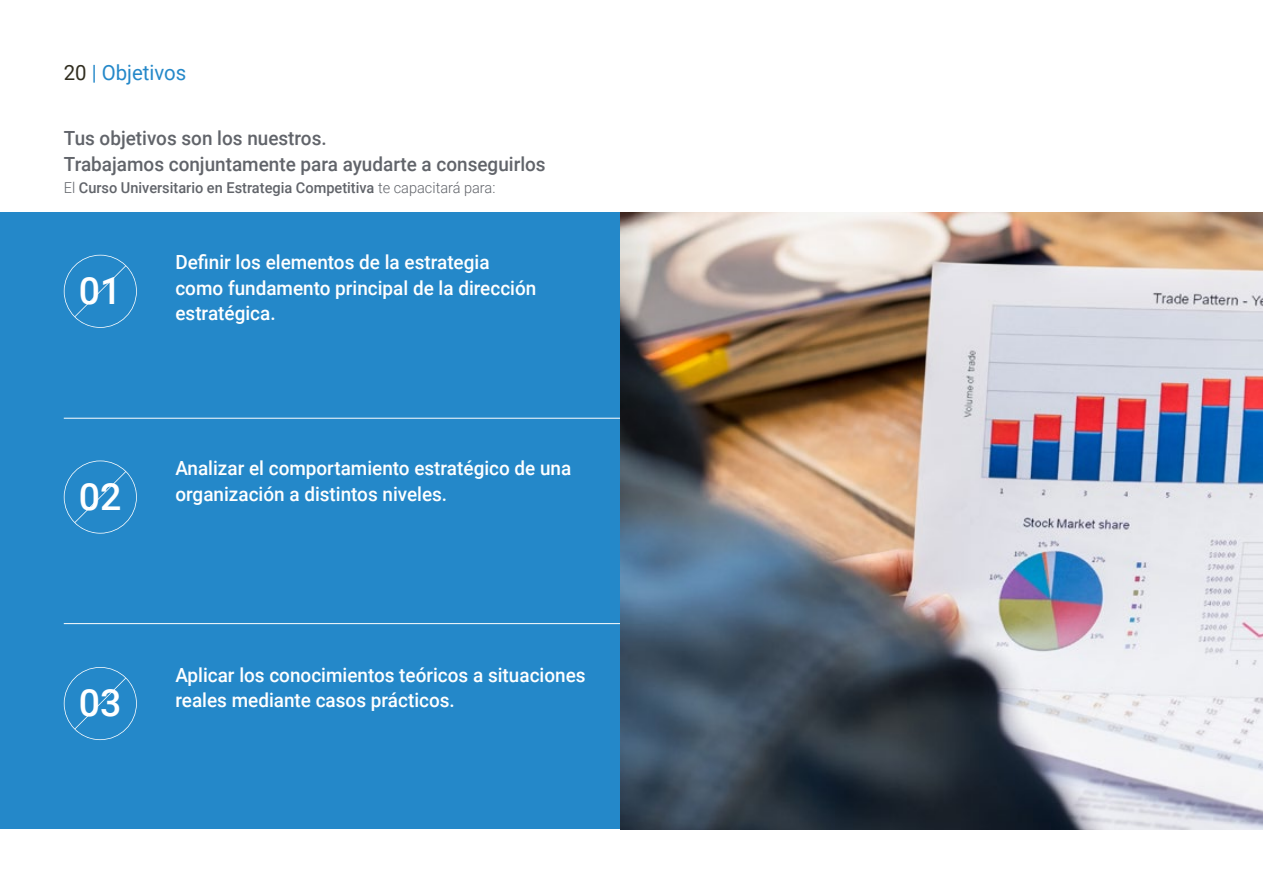
<style>
.page{position:relative;width:1263px;height:893px;background:#fff}
.page>*{position:absolute;margin:0;border:0;box-sizing:border-box;transform-origin:0 0}
.t1{font:500 37.5px "Roboto";color:#fff}
.t2{font:21px "Roboto";color:#2488c9}
.t3{font:500 19.5px/25.5px "Roboto";color:#fff}
.t4{font:500 19.5px/25.5px "Roboto";color:#61646a}
.t5{font:500 15px "Roboto";color:#61646a}
.s1{color:#312e20}
.s2{font-weight:300}
</style>
<div class="page">
<div style="left:0;top:213px;width:621px;height:616px;background:#2488c9"></div>
<svg style="left:64px;top:255px;width:73px;height:73px"></svg>
<svg style="left:64px;top:667px;width:73px;height:73px"></svg>
<svg style="left:64px;top:461px;width:73px;height:73px"></svg>
<hr style="left:64px;top:418px;width:1199px;height:1px;background:#fff">
<hr style="left:64px;top:623px;width:1199px;height:1px;background:#fff">
<img style="left:621px;top:213px;width:642px;height:616px">
<p class="t2" style="left:64px;top:57px;width:124px"><span class="s1">20</span> | Objetivos</p>
<p class="t4" style="left:64px;top:125px;width:483px">Tus objetivos son los nuestros.<br>Trabajamos conjuntamente para ayudarte a conseguirlos</p>
<p class="t5" style="left:64px;top:177px;width:433px"><span class="s2">El</span> Curso Universitario en Estrategia Competitiva <span class="s2">te capacitará para:</span></p>
<h1 class="t1" style="left:79px;top:264px;width:44px">01</h1>
<p class="t3" style="left:175px;top:249px;width:362px">Definir los elementos de la estrategia como fundamento principal de la dirección estratégica.</p>
<p class="t3" style="left:175px;top:455px;width:397px">Analizar el comportamiento estratégico de una</p>
<h1 class="t1" style="left:79px;top:470px;width:44px">02</h1>
<p class="t3" style="left:175px;top:480px;width:273px">organización a distintos niveles.</p>
<p class="t3" style="left:175px;top:661px;width:412px">Aplicar los conocimientos teóricos a situaciones</p>
<h1 class="t1" style="left:79px;top:677px;width:44px">03</h1>
<p class="t3" style="left:175px;top:687px;width:281px">reales mediante casos prácticos.</p>
</div>
